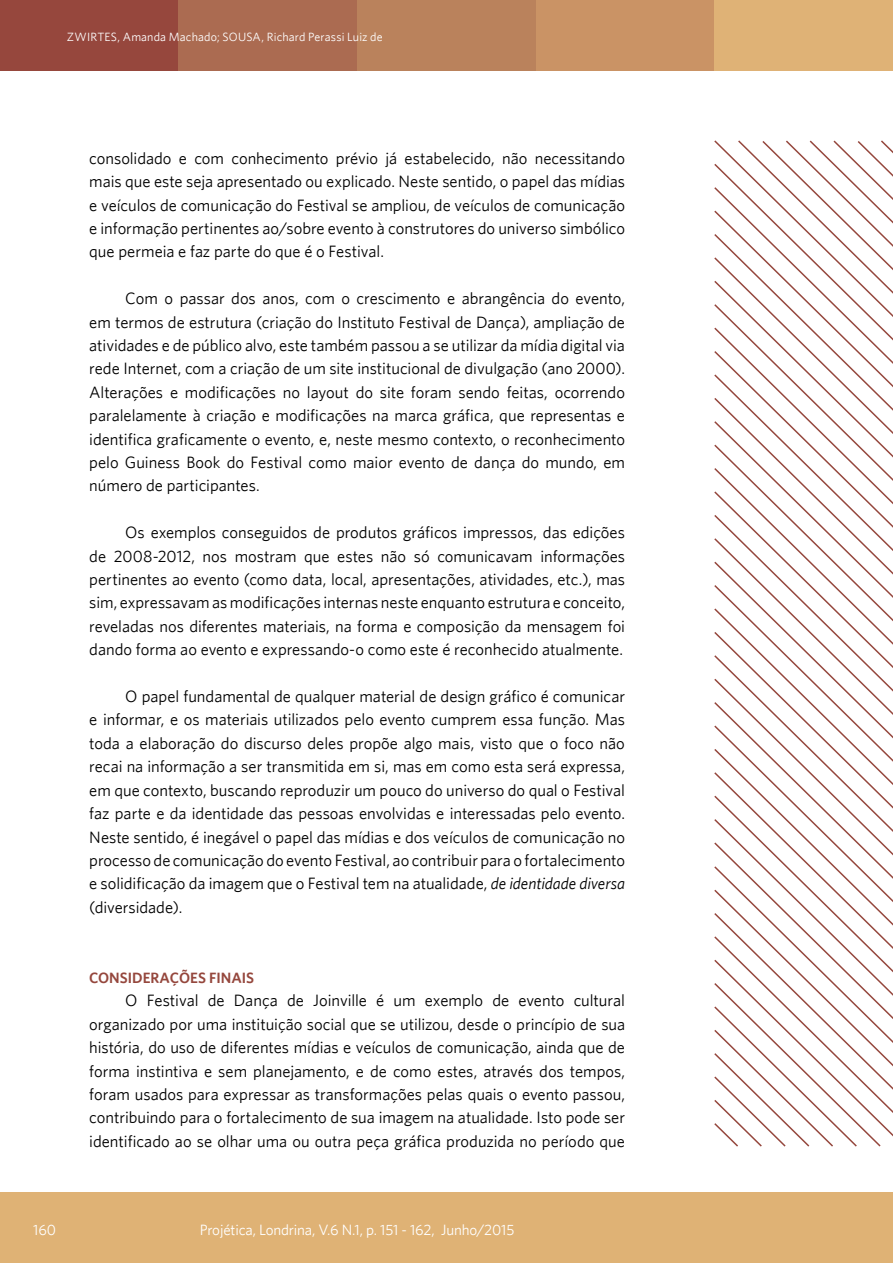
<style>
.page{position:relative;width:893px;height:1263px;background:#fff}
.page>*{position:absolute;margin:0;border:0;box-sizing:border-box;transform-origin:0 0}
.texto{font:16.5px/23.4px "Whitney";color:#000;text-align:justify}
.t1{font:15px "Whitney";letter-spacing:-.01em;color:#fff}
.Titulo_corpus{font:600 15px "Whitney";color:#95473d}
.cabecalho_autor{font:12px "Whitney";letter-spacing:.015em;color:#fff}
.s1{font-style:italic}
</style>
<div class="page">
<svg style="left:714px;top:466px;width:179px;height:24px"></svg>
<svg style="left:714px;top:490px;width:179px;height:23px"></svg>
<svg style="left:714px;top:513px;width:179px;height:24px"></svg>
<svg style="left:714px;top:537px;width:179px;height:23px"></svg>
<svg style="left:714px;top:560px;width:179px;height:23px"></svg>
<svg style="left:714px;top:583px;width:179px;height:24px"></svg>
<svg style="left:714px;top:607px;width:179px;height:23px"></svg>
<svg style="left:714px;top:630px;width:179px;height:24px"></svg>
<svg style="left:714px;top:654px;width:179px;height:23px"></svg>
<svg style="left:714px;top:677px;width:179px;height:23px"></svg>
<svg style="left:714px;top:700px;width:179px;height:24px"></svg>
<svg style="left:714px;top:724px;width:179px;height:23px"></svg>
<svg style="left:714px;top:747px;width:179px;height:24px"></svg>
<svg style="left:714px;top:771px;width:179px;height:23px"></svg>
<svg style="left:714px;top:794px;width:179px;height:23px"></svg>
<svg style="left:714px;top:817px;width:179px;height:24px"></svg>
<svg style="left:714px;top:841px;width:179px;height:24px"></svg>
<svg style="left:736px;top:140px;width:157px;height:330px"></svg>
<svg style="left:714px;top:865px;width:179px;height:23px"></svg>
<svg style="left:714px;top:888px;width:179px;height:23px"></svg>
<svg style="left:714px;top:911px;width:179px;height:236px"></svg>
<div style="left:0;top:0;width:179px;height:70px;background:#96473d"></div>
<div style="left:357px;top:0;width:179px;height:70px;background:#ba825c"></div>
<div style="left:536px;top:0;width:178px;height:70px;background:#ca9365"></div>
<div style="left:179px;top:0;width:178px;height:70px;background:#ab6b51"></div>
<div style="left:714px;top:0;width:179px;height:70px;background:#dfb276"></div>
<div style="left:0;top:1193px;width:893px;height:70px;background:#dfb275"></div>
<p class="cabecalho_autor" style="left:67px;top:29px;width:317px">ZWIRTES, Amanda Machado; SOUSA, Richard Perassi Luiz de</p>
<p class="t1" style="left:33px;top:1221px;width:25px">160</p>
<p class="texto" style="left:89px;top:146px;width:537px">consolidado e com conhecimento prévio já estabelecido, não necessitando mais que este seja apresentado ou explicado. Neste sentido, o papel das mídias e veículos de comunicação do Festival se ampliou, de veículos de comunicação e informação pertinentes ao/sobre evento à construtores do universo simbólico que permeia e faz parte do que é o Festival.</p>
<p class="texto" style="left:89px;top:286px;width:537px;text-indent:36px">Com o passar dos anos, com o crescimento e abrangência do evento, em termos de estrutura (criação do Instituto Festival de Dança), ampliação de atividades e de público alvo, este também passou a se utilizar da mídia digital via rede Internet, com a criação de um site institucional de divulgação (ano 2000).<br>Alterações e modificações no layout do site foram sendo feitas, ocorrendo paralelamente à criação e modificações na marca gráfica, que representas e identifica graficamente o evento, e, neste mesmo contexto, o reconhecimento pelo Guiness Book do Festival como maior evento de dança do mundo, em número de participantes.</p>
<p class="texto" style="left:89px;top:520px;width:537px;text-indent:36px">Os exemplos conseguidos de produtos gráficos impressos, das edições de 2008-2012, nos mostram que estes não só comunicavam informações pertinentes ao evento (como data, local, apresentações, atividades, etc.), mas sim, expressavam as modificações internas neste enquanto estrutura e conceito, reveladas nos diferentes materiais, na forma e composição da mensagem foi dando forma ao evento e expressando-o como este é reconhecido atualmente.</p>
<p class="texto" style="left:89px;top:684px;width:537px;text-indent:36px">O papel fundamental de qualquer material de design gráfico é comunicar e informar, e os materiais utilizados pelo evento cumprem essa função. Mas toda a elaboração do discurso deles propõe algo mais, visto que o foco não recai na informação a ser transmitida em si, mas em como esta será expressa, em que contexto, buscando reproduzir um pouco do universo do qual o Festival faz parte e da identidade das pessoas envolvidas e interessadas pelo evento.<br>Neste sentido, é inegável o papel das mídias e dos veículos de comunicação no processo de comunicação do evento Festival, ao contribuir para o fortalecimento e solidificação da imagem que o Festival tem na atualidade, <span class="s1">de identidade diversa </span>(diversidade).</p>
<p class="Titulo_corpus" style="left:89px;top:969px;width:166px">CONSIDERAÇÕES FINAIS</p>
<p class="texto" style="left:89px;top:988px;width:537px;text-indent:36px">O Festival de Dança de Joinville é um exemplo de evento cultural organizado por uma instituição social que se utilizou, desde o princípio de sua história, do uso de diferentes mídias e veículos de comunicação, ainda que de forma instintiva e sem planejamento, e de como estes, através dos tempos, foram usados para expressar as transformações pelas quais o evento passou, contribuindo para o fortalecimento de sua imagem na atualidade. Isto pode ser identificado ao se olhar uma ou outra peça gráfica produzida no período que</p>
<p class="t1" style="left:200px;top:1221px;width:316px">Projética, Londrina, V.6 N.1, p. 151 - 162, Junho/2015</p>
</div>
